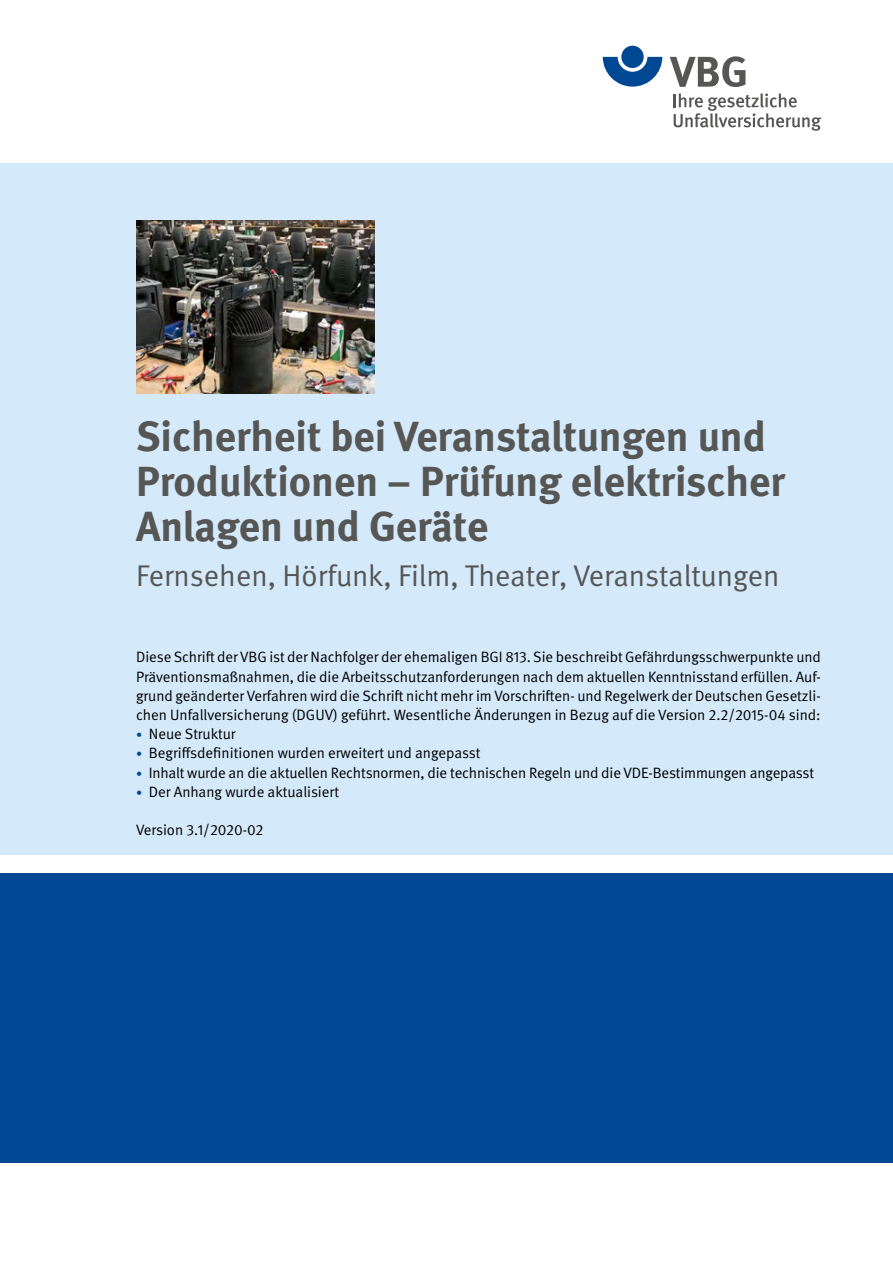
<style>
.page{position:relative;width:893px;height:1263px;background:#fff}
.page>*{position:absolute;margin:0;border:0;box-sizing:border-box;transform-origin:0 0}
._28pt_Überschrift{font:700 42px/45px "DGUV Meta";color:#565655}
._20pt_Unter-Übersc{font:30px "DGUV Meta";color:#565655}
.Fließtext{font:15px/19.2px "DGUV Meta";letter-spacing:-.01em;color:#000;text-align:justify}
.s1{font-size:12px;color:#004893}
</style>
<div class="page">
<div style="left:0;top:163px;width:893px;height:691px;background:#d4eafa"></div>
<svg style="left:603px;top:57px;width:59px;height:30px"></svg>
<div style="left:621px;top:46px;width:23px;height:22px;background:#004893;border-radius:50%"></div>
<svg style="left:670px;top:56px;width:75px;height:31px"></svg>
<svg style="left:674px;top:93px;width:147px;height:38px"></svg>
<img style="left:136px;top:221px;width:238px;height:173px">
<div style="left:0;top:874px;width:893px;height:289px;background:#004893"></div>
<p class="_28pt_Überschrift" style="left:136px;top:415px;width:650px">Sicherheit bei Veranstaltungen und<br>Produktionen – Prüfung elektrischer<br>Anlagen und Geräte</p>
<p class="_20pt_Unter-Übersc" style="left:136px;top:558px;width:645px">Fernsehen, Hörfunk, Film, Theater, Veranstaltungen</p>
<p class="Fließtext" style="left:136px;top:648px;width:686px">Diese Schrift der VBG ist der Nachfolger der ehemaligen BGI 813. Sie beschreibt Gefährdungsschwerpunkte und Präventionsmaßnahmen, die die Arbeitsschutzanforderungen nach dem aktuellen Kenntnisstand erfüllen. Auf&shy;grund geänderter Verfahren wird die Schrift nicht mehr im Vorschriften- und Regelwerk der Deutschen Gesetzli&shy;chen Unfallversicherung (DGUV) geführt. Wesentliche Änderungen in Bezug auf die Version 2.2/2015-04 sind:</p>
<p class="Fließtext" style="left:136px;top:725px;width:101px"><span class="s1">•</span> Neue Struktur</p>
<p class="Fließtext" style="left:136px;top:744px;width:346px"><span class="s1">•</span> Begriffsdefinitionen wurden erweitert und angepasst</p>
<p class="Fließtext" style="left:136px;top:763px;width:679px"><span class="s1">•</span> Inhalt wurde an die aktuellen Rechtsnormen, die technischen Regeln und die VDE-Bestimmungen angepasst</p>
<p class="Fließtext" style="left:136px;top:782px;width:205px"><span class="s1">•</span> Der Anhang wurde aktualisiert</p>
<p class="Fließtext" style="left:136px;top:821px;width:129px">Version 3.1/2020-02</p>
</div>
